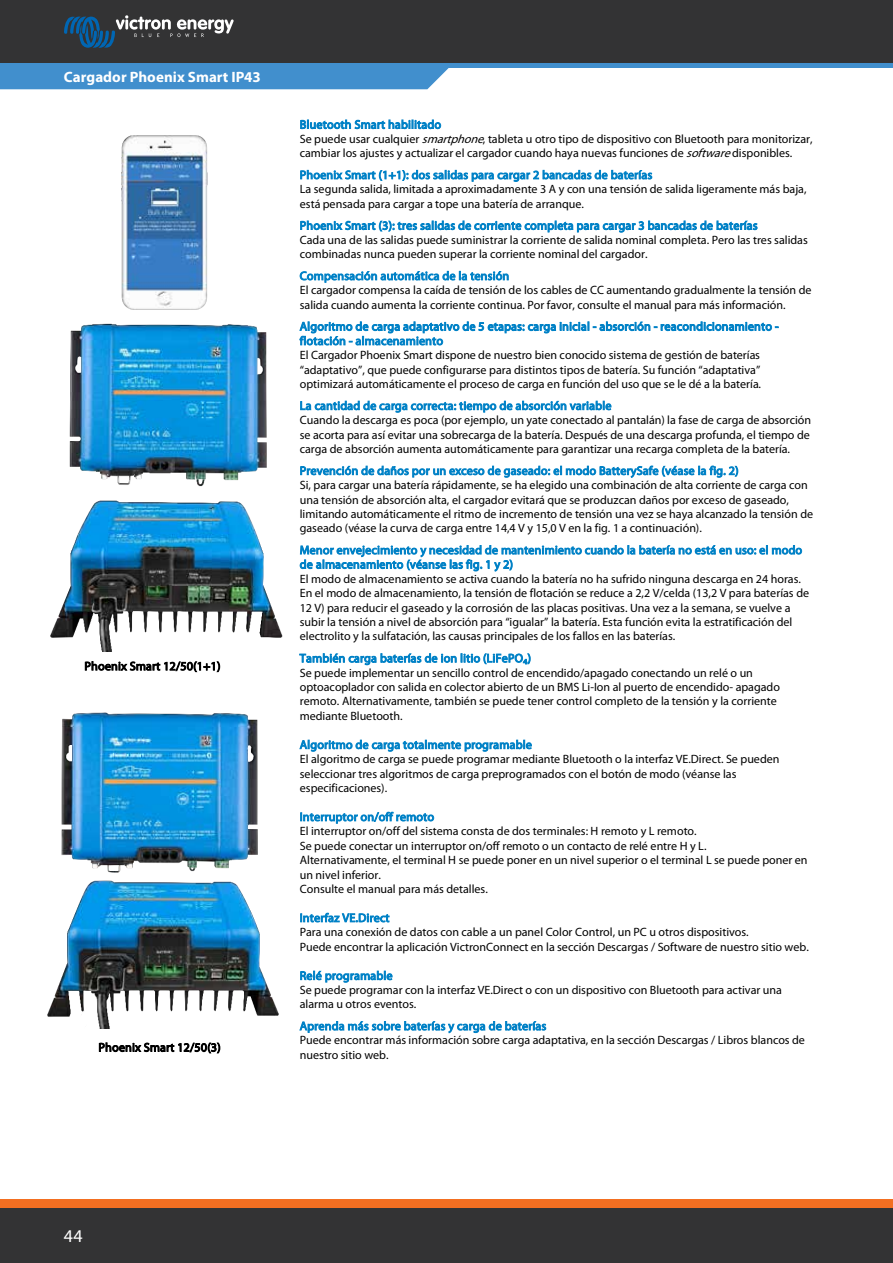
<style>
.page{position:relative;width:893px;height:1263px;background:#fff}
.page>*{position:absolute;margin:0;border:0;box-sizing:border-box;transform-origin:0 0}
.t1{font:18px "Myriad Pro";color:#fff}
.t2{font:700 15px "Myriad Pro";letter-spacing:.005em;color:#fff}
.t3{font:12px/14.4px "Myriad Pro";color:#000}
.t4{font:12px/14.4px "Myriad Pro";letter-spacing:.02em;color:#0081c6}
.t5{font:12px "Myriad Pro";letter-spacing:.02em;color:#000}
.s1{color:#0081c6}
.s2{font-style:italic}
</style>
<div class="page">
<div style="left:0;top:1208px;width:893px;height:55px;background:#333334"></div>
<div style="left:0;top:1199px;width:893px;height:9px;background:#f36f21"></div>
<div style="left:0;top:0;width:893px;height:64px;background:#333334"></div>
<div style="left:0;top:68px;width:449px;height:21px;background:#418fcd"></div>
<svg style="left:64px;top:15px;width:170px;height:33px"></svg>
<hr style="left:0;top:64px;width:893px;height:4px;background:#418fcd">
<img style="left:69px;top:323px;width:198px;height:159px">
<img style="left:61px;top:712px;width:197px;height:157px">
<img style="left:47px;top:869px;width:232px;height:159px">
<img style="left:121px;top:135px;width:87px;height:175px">
<img style="left:50px;top:482px;width:233px;height:170px">
<p class="t2" style="left:64px;top:67px;width:199px">Cargador Phoenix Smart IP43</p>
<p class="t5" style="left:84px;top:659px;width:138px">Phoenix Smart 12/50(1+1)</p>
<p class="t5" style="left:98px;top:1040px;width:124px">Phoenix Smart 12/50(3)</p>
<p class="t3" style="left:300px;top:117px;width:514px"><span class="s1">Bluetooth Smart habilitado<br></span>Se puede usar cualquier <span class="s2">smartphone</span>, tableta u otro tipo de dispositivo con Bluetooth para monitorizar, cambiar los ajustes y actualizar el cargador cuando haya nuevas funciones de <span class="s2">software</span>disponibles.</p>
<p class="t4" style="left:300px;top:167px;width:354px">Phoenix Smart (1+1): dos salidas para cargar 2 bancadas de baterías</p>
<p class="t3" style="left:300px;top:182px;width:508px">La segunda salida, limitada a aproximadamente 3 A y con una tensión de salida ligeramente más baja, está pensada para cargar a tope una batería de arranque.</p>
<p class="t4" style="left:300px;top:218px;width:459px">Phoenix Smart (3): tres salidas de corriente completa para cargar 3 bancadas de baterías</p>
<p class="t3" style="left:300px;top:232px;width:510px">Cada una de las salidas puede suministrar la corriente de salida nominal completa. Pero las tres salidas combinadas nunca pueden superar la corriente nominal del cargador.</p>
<p class="t4" style="left:300px;top:268px;width:211px">Compensación automática de la tensión</p>
<p class="t3" style="left:300px;top:283px;width:513px">El cargador compensa la caída de tensión de los cables de CC aumentando gradualmente la tensión de salida cuando aumenta la corriente continua. Por favor, consulte el manual para más información.</p>
<p class="t4" style="left:300px;top:319px;width:480px">Algoritmo de carga adaptativo de 5 etapas: carga inicial - absorción - reacondicionamiento - flotación - almacenamiento</p>
<p class="t3" style="left:300px;top:348px;width:463px;text-align:justify">El Cargador Phoenix Smart dispone de nuestro bien conocido sistema de gestión de baterías “adaptativo”, que puede configurarse para distintos tipos de batería. Su función “adaptativa” optimizará automáticamente el proceso de carga en función del uso que se le dé a la batería.</p>
<p class="t4" style="left:300px;top:398px;width:313px">La cantidad de carga correcta: tiempo de absorción variable</p>
<p class="t3" style="left:300px;top:413px;width:513px">Cuando la descarga es poca (por ejemplo, un yate conectado al pantalán) la fase de carga de absorción se acorta para así evitar una sobrecarga de la batería. Después de una descarga profunda, el tiempo de carga de absorción aumenta automáticamente para garantizar una recarga completa de la batería.</p>
<p class="t4" style="left:300px;top:463px;width:440px">Prevención de daños por un exceso de gaseado: el modo BatterySafe (véase la fig. 2)</p>
<p class="t3" style="left:300px;top:478px;width:515px">Si, para cargar una batería rápidamente, se ha elegido una combinación de alta corriente de carga con una tensión de absorción alta, el cargador evitará que se produzcan daños por exceso de gaseado, limitando automáticamente el ritmo de incremento de tensión una vez se haya alcanzado la tensión de gaseado (véase la curva de carga entre 14,4 V y 15,0 V en la fig. 1 a continuación).</p>
<p class="t4" style="left:300px;top:543px;width:504px">Menor envejecimiento y necesidad de mantenimiento cuando la batería no está en uso: el modo de almacenamiento (véanse las fig. 1 y 2)</p>
<p class="t3" style="left:300px;top:571px;width:511px">El modo de almacenamiento se activa cuando la batería no ha sufrido ninguna descarga en 24 horas.<br>En el modo de almacenamiento, la tensión de flotación se reduce a 2,2 V/celda (13,2 V para baterías de 12 V) para reducir el gaseado y la corrosión de las placas positivas. Una vez a la semana, se vuelve a subir la tensión a nivel de absorción para “igualar” la batería. Esta función evita la estratificación del electrolito y la sulfatación, las causas principales de los fallos en las baterías.</p>
<p class="t4" style="left:300px;top:651px;width:233px">También carga baterías de ion litio (LiFePO₄)</p>
<p class="t3" style="left:300px;top:665px;width:482px">Se puede implementar un sencillo control de encendido/apagado conectando un relé o un optoacoplador con salida en colector abierto de un BMS Li-Ion al puerto de encendido- apagado remoto. Alternativamente, también se puede tener control completo de la tensión y la corriente mediante Bluetooth.</p>
<p class="t4" style="left:300px;top:737px;width:234px">Algoritmo de carga totalmente programable</p>
<p class="t3" style="left:300px;top:752px;width:481px">El algoritmo de carga se puede programar mediante Bluetooth o la interfaz VE.Direct. Se pueden seleccionar tres algoritmos de carga preprogramados con el botón de modo (véanse las especificaciones).</p>
<p class="t4" style="left:300px;top:809px;width:136px">Interruptor on/off remoto</p>
<p class="t3" style="left:300px;top:824px;width:509px">El interruptor on/off del sistema consta de dos terminales: H remoto y L remoto.<br>Se puede conectar un interruptor on/off remoto o un contacto de relé entre H y L.<br>Alternativamente, el terminal H se puede poner en un nivel superior o el terminal L se puede poner en un nivel inferior.<br>Consulte el manual para más detalles.</p>
<p class="t4" style="left:300px;top:910px;width:91px">Interfaz VE.Direct</p>
<p class="t3" style="left:300px;top:925px;width:511px">Para una conexión de datos con cable a un panel Color Control, un PC u otros dispositivos.<br>Puede encontrar la aplicación VictronConnect en la sección Descargas / Software de nuestro sitio web.</p>
<p class="t4" style="left:300px;top:968px;width:94px">Relé programable</p>
<p class="t3" style="left:300px;top:983px;width:484px">Se puede programar con la interfaz VE.Direct o con un dispositivo con Bluetooth para activar una alarma u otros eventos.</p>
<p class="t4" style="left:300px;top:1019px;width:248px">Aprenda más sobre baterías y carga de baterías</p>
<p class="t3" style="left:300px;top:1033px;width:507px">Puede encontrar más información sobre carga adaptativa, en la sección Descargas / Libros blancos de nuestro sitio web.</p>
<h1 class="t1" style="left:64px;top:1224px;width:20px">44</h1>
</div>
